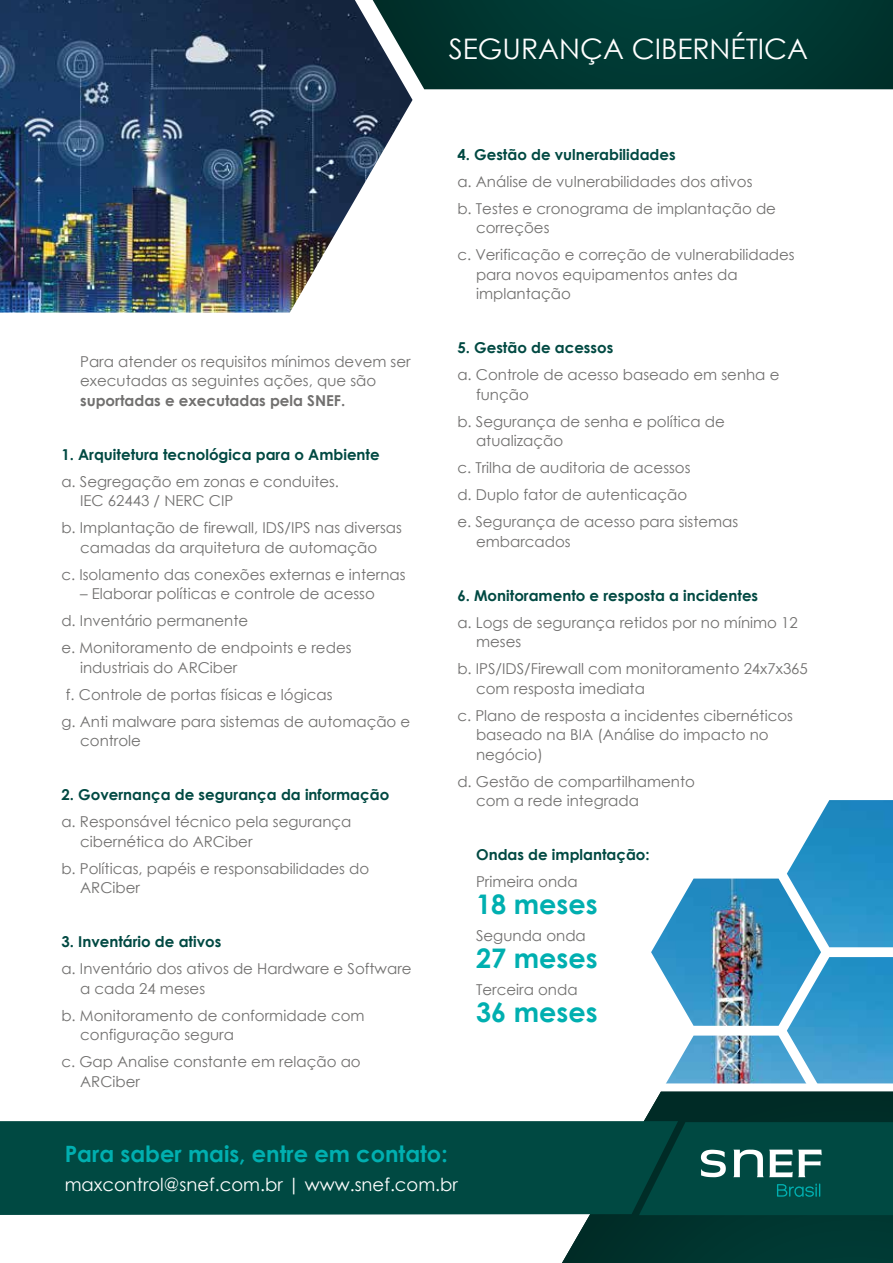
<style>
.page{position:relative;width:893px;height:1263px;background:#fff}
.page>*{position:absolute;margin:0;border:0;box-sizing:border-box;transform-origin:0 0}
.t1{font:28.2px "Century Gothic";color:#fff}
.t2{font:700 27px "Century Gothic";color:#00afb0}
.t3{font:700 22.5px "Century Gothic";color:#00afb0}
.t4{font:18px "Century Gothic";color:#fff}
.t5{font:15px/19.5px "Century Gothic";color:#71706f}
.t6{font:700 15px "Century Gothic";color:#004942}
.t7{font:700 15px "Century Gothic";color:#71706f}
</style>
<div class="page">
<img style="left:651px;top:878px;width:242px;height:205px">
<img style="left:787px;top:800px;width:106px;height:147px">
<div style="left:413px;top:0;width:480px;height:89px;background:#003832"></div>
<svg style="left:562px;top:1215px;width:331px;height:48px;background:#0a3c37"></svg>
<div style="left:0;top:1121px;width:616px;height:94px;background:#004942"></div>
<svg style="left:616px;top:1083px;width:277px;height:132px;background:#215a55"></svg>
<img style="left:0;top:0;width:413px;height:313px">
<p class="t5" style="left:80px;top:351px;width:332px">Para atender os requisitos mínimos devem ser executadas as seguintes ações, que são</p>
<p class="t7" style="left:80px;top:389px;width:267px">suportadas e executadas pela SNEF.</p>
<p class="t6" style="left:61px;top:443px;width:320px">1. Arquitetura tecnológica para o Ambiente</p>
<p class="t5" style="left:80px;top:471px;width:260px;text-indent:-19px">a. Segregação em zonas e conduites.<br>IEC 62443 / NERC CIP</p>
<p class="t5" style="left:61px;top:518px;width:342px;text-align:center">b. Implantação de firewall, IDS/IPS nas diversas camadas da arquitetura de automação</p>
<p class="t5" style="left:61px;top:564px;width:346px">c. Isolamento das conexões externas e internas</p>
<p class="t5" style="left:61px;top:580px;width:315px;line-height:27px;text-indent:19px">– Elaborar políticas e controle de acesso d. Inventário permanente<br>e. Monitoramento de endpoints e redes</p>
<p class="t5" style="left:80px;top:657px;width:159px">industriais do ARCiber</p>
<p class="t5" style="left:66px;top:684px;width:268px">f. Controle de portas físicas e lógicas</p>
<p class="t5" style="left:61px;top:711px;width:350px">g. Anti malware para sistemas de automação e</p>
<p class="t5" style="left:80px;top:731px;width:62px">controle</p>
<p class="t6" style="left:61px;top:783px;width:329px">2. Governança de segurança da informação</p>
<p class="t5" style="left:80px;top:812px;width:273px;text-indent:-19px">a. Responsável técnico pela segurança cibernética do ARCiber</p>
<p class="t5" style="left:80px;top:858px;width:291px;text-indent:-19px">b. Políticas, papéis e responsabilidades do<br>ARCiber</p>
<p class="t6" style="left:61px;top:930px;width:161px">3. Inventário de ativos</p>
<p class="t5" style="left:80px;top:959px;width:333px;text-indent:-19px">a. Inventário dos ativos de Hardware e Software a cada 24 meses</p>
<p class="t5" style="left:80px;top:1005px;width:286px;text-indent:-19px">b. Monitoramento de conformidade com configuração segura</p>
<p class="t5" style="left:80px;top:1052px;width:282px;text-indent:-19px">c. Gap Analise constante em relação ao<br>ARCiber</p>
<h1 class="t1" style="left:449px;top:29px;width:361px">SEGURANÇA CIBERNÉTICA</h1>
<p class="t6" style="left:457px;top:143px;width:220px">4. Gestão de vulnerabilidades</p>
<p class="t5" style="left:457px;top:168px;width:320px;line-height:27px">a. Análise de vulnerabilidades dos ativos<br>b. Testes e cronograma de implantação de</p>
<p class="t5" style="left:457px;top:214px;width:339px;line-height:27px;text-indent:19px">correções<br>c. Verificação e correção de vulnerabilidades</p>
<p class="t5" style="left:476px;top:264px;width:263px">para novos equipamentos antes da implantação</p>
<p class="t6" style="left:457px;top:337px;width:157px">5. Gestão de acessos</p>
<p class="t5" style="left:476px;top:365px;width:305px;text-indent:-19px">a. Controle de acesso baseado em senha e função</p>
<p class="t5" style="left:476px;top:411px;width:250px;text-indent:-19px">b. Segurança de senha e política de atualização</p>
<p class="t5" style="left:457px;top:454px;width:283px;line-height:27px">c. Trilha de auditoria de acessos<br>d. Duplo fator de autenticação<br>e. Segurança de acesso para sistemas</p>
<p class="t5" style="left:476px;top:531px;width:96px">embarcados</p>
<p class="t6" style="left:457px;top:584px;width:302px">6. Monitoramento e resposta a incidentes</p>
<p class="t5" style="left:476px;top:612px;width:323px;text-indent:-19px">a. Logs de segurança retidos por no mínimo 12 meses</p>
<p class="t5" style="left:476px;top:659px;width:333px;text-indent:-19px">b. IPS/IDS/Firewall com monitoramento 24x7x365 com resposta imediata</p>
<p class="t5" style="left:476px;top:705px;width:318px;text-indent:-19px">c. Plano de resposta a incidentes cibernéticos baseado na BIA (Análise do impacto no negócio)</p>
<p class="t5" style="left:476px;top:771px;width:220px;text-indent:-19px">d. Gestão de compartilhamento com a rede integrada</p>
<p class="t6" style="left:476px;top:844px;width:175px">Ondas de implantação:</p>
<p class="t5" style="left:476px;top:872px;width:103px">Primeira onda</p>
<h2 class="t2" style="left:476px;top:884px;width:123px">18 meses</h2>
<p class="t5" style="left:476px;top:926px;width:111px">Segunda onda</p>
<h2 class="t2" style="left:476px;top:938px;width:123px">27 meses</h2>
<p class="t5" style="left:476px;top:980px;width:103px">Terceira onda</p>
<h2 class="t2" style="left:476px;top:992px;width:123px">36 meses</h2>
<h3 class="t3" style="left:65px;top:1137px;width:384px">Para saber mais, entre em contato:</h3>
<p class="t4" style="left:65px;top:1172px;width:395px">maxcontrol@snef.com.br | www.snef.com.br</p>
</div>
